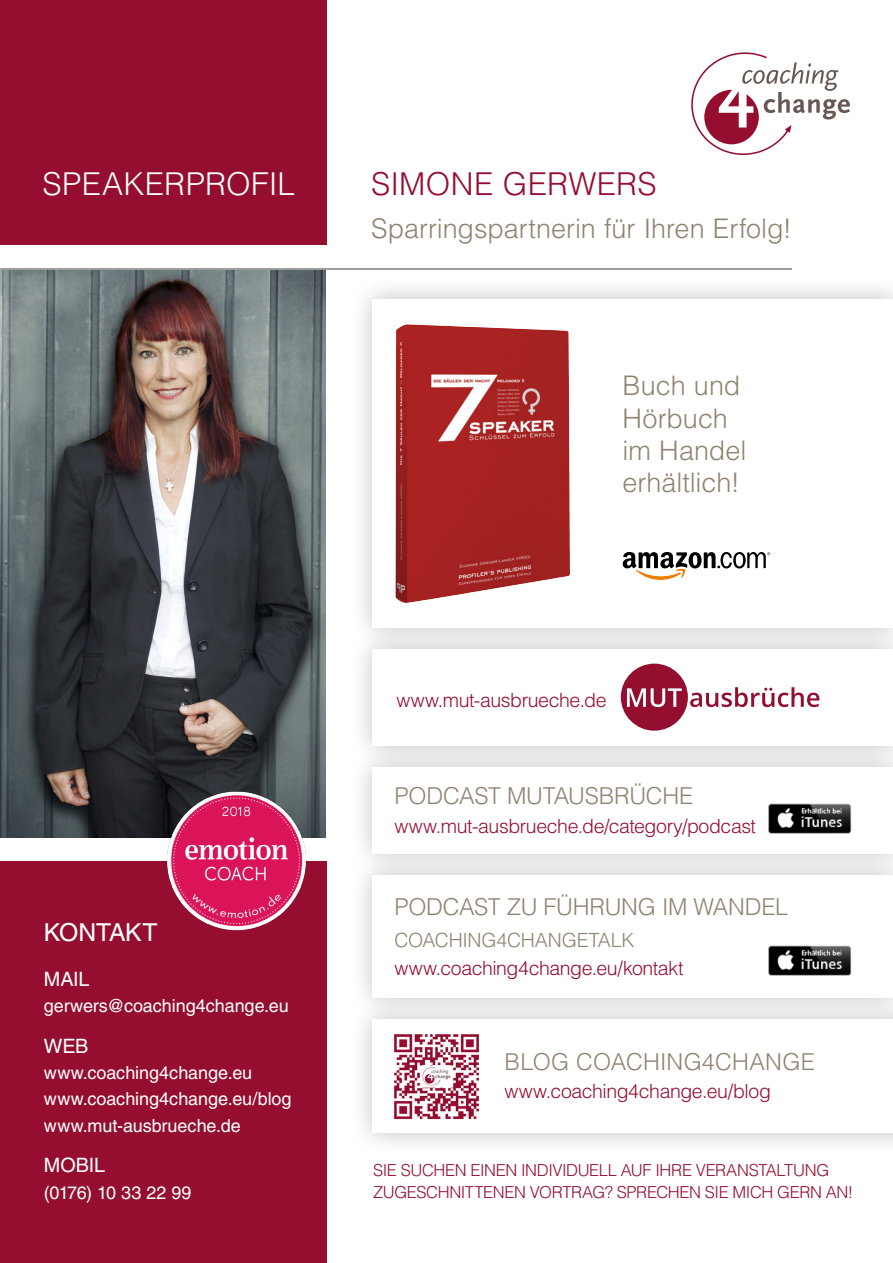
<style>
.page{position:relative;width:893px;height:1263px;background:#fff}
.page>*{position:absolute;margin:0;border:0;box-sizing:border-box;transform-origin:0 0}
.t1{font:300 31.5px "Helvetica LT Std";letter-spacing:.01em;color:#fff}
.t2{font:300 31.5px "Helvetica LT Std";letter-spacing:.01em;color:#950e2f}
.t3{font:300 27px/32.4px "Helvetica LT Std";color:#908270}
.t4{font:24.75px "Helvetica LT Std";letter-spacing:-.01em;color:#fff}
.t5{font:300 23.25px "Helvetica LT Std";letter-spacing:-.01em;color:#908270}
.t6{font:300 23.25px "Helvetica LT Std";letter-spacing:.01em;color:#908270}
.t7{font:19.8px "Helvetica LT Std";letter-spacing:-.01em;color:#fff}
.t8{font:300 19.5px "Helvetica LT Std";letter-spacing:-.02em;color:#950e2f}
.t9{font:300 19.5px "Helvetica LT Std";letter-spacing:-.015em;color:#908270}
.t10{font:18px/26.4px "Helvetica LT Std";letter-spacing:-.005em;color:#fff}
.t11{font:18px "Helvetica LT Std";letter-spacing:-.03em;color:#fff}
.t12{font:300 16.5px/22.5px "Helvetica LT Std";letter-spacing:-.025em;color:#950e2f}
</style>
<div class="page">
<div style="left:349px;top:851px;width:544px;height:170px;background:#000;opacity:.25"></div>
<div style="left:373px;top:875px;width:520px;height:123px;background:#fff"></div>
<div style="left:349px;top:743px;width:544px;height:134px;background:#000;opacity:.25"></div>
<div style="left:373px;top:767px;width:520px;height:86px;background:#fff"></div>
<img style="left:0;top:269px;width:325px;height:569px">
<svg style="left:691px;top:52px;width:159px;height:103px"></svg>
<div style="left:0;top:861px;width:326px;height:402px;background:#950e2f"></div>
<div style="left:0;top:0;width:327px;height:244px;background:#950e2f"></div>
<hr style="left:0;top:268px;width:791px;height:1px;background:#9d9d9c">
<div style="left:349px;top:625px;width:544px;height:144px;background:#000;opacity:.25"></div>
<div style="left:373px;top:649px;width:520px;height:96px;background:#fff"></div>
<div style="left:349px;top:996px;width:544px;height:160px;background:#000;opacity:.25"></div>
<div style="left:373px;top:1019px;width:520px;height:114px;background:#fff"></div>
<div style="left:349px;top:275px;width:544px;height:377px;background:#000;opacity:.25"></div>
<div style="left:373px;top:299px;width:520px;height:328px;background:#fff"></div>
<img style="left:768px;top:945px;width:84px;height:31px">
<img style="left:768px;top:803px;width:84px;height:31px">
<img style="left:164px;top:790px;width:144px;height:141px">
<img style="left:395px;top:324px;width:175px;height:279px">
<svg style="left:623px;top:552px;width:147px;height:28px"></svg>
<div style="left:621px;top:664px;width:67px;height:67px;background:#940e30;border-radius:50%"></div>
<svg style="left:627px;top:688px;width:55px;height:19px"></svg>
<svg style="left:690px;top:687px;width:129px;height:20px"></svg>
<img style="left:394px;top:1034px;width:85px;height:86px">
<h1 class="t1" style="left:43px;top:164px;width:254px">SPEAKERPROFIL</h1>
<h1 class="t2" style="left:371px;top:164px;width:287px">SIMONE GERWERS</h1>
<h2 class="t3" style="left:371px;top:212px;width:422px">Sparringspartnerin für Ihren Erfolg!</h2>
<h2 class="t3" style="left:623px;top:369px;width:125px">Buch und<br>Hörbuch im Handel erhältlich!</h2>
<p class="t8" style="left:396px;top:688px;width:212px">www.mut-ausbrueche.de</p>
<p class="t4" style="left:44px;top:917px;width:115px">KONTAKT</p>
<p class="t7" style="left:44px;top:967px;width:47px">MAIL</p>
<p class="t10" style="left:44px;top:992px;width:246px">gerwers@coaching4change.eu</p>
<p class="t7" style="left:44px;top:1034px;width:46px">WEB</p>
<p class="t10" style="left:44px;top:1059px;width:249px">www.coaching4change.eu www.coaching4change.eu/blog www.mut-ausbrueche.de</p>
<p class="t7" style="left:44px;top:1154px;width:63px">MOBIL</p>
<p class="t11" style="left:44px;top:1182px;width:149px">(0176) 10 33 22 99</p>
<p class="t5" style="left:395px;top:782px;width:300px">PODCAST MUTAUSBRÜCHE</p>
<p class="t8" style="left:395px;top:814px;width:363px">www.mut-ausbrueche.de/category/podcast</p>
<p class="t5" style="left:394px;top:892px;width:395px">PODCAST ZU FÜHRUNG IM WANDEL</p>
<p class="t9" style="left:394px;top:928px;width:242px">COACHING4CHANGETALK</p>
<p class="t8" style="left:394px;top:956px;width:291px">www.coaching4change.eu/kontakt</p>
<p class="t6" style="left:505px;top:1047px;width:312px">BLOG COACHING4CHANGE</p>
<p class="t8" style="left:505px;top:1079px;width:268px">www.coaching4change.eu/blog</p>
<p class="t12" style="left:373px;top:1158px;width:482px">SIE SUCHEN EINEN INDIVIDUELL AUF IHRE VERANSTALTUNG<br>ZUGESCHNITTENEN VORTRAG? SPRECHEN SIE MICH GERN AN!</p>
</div>
